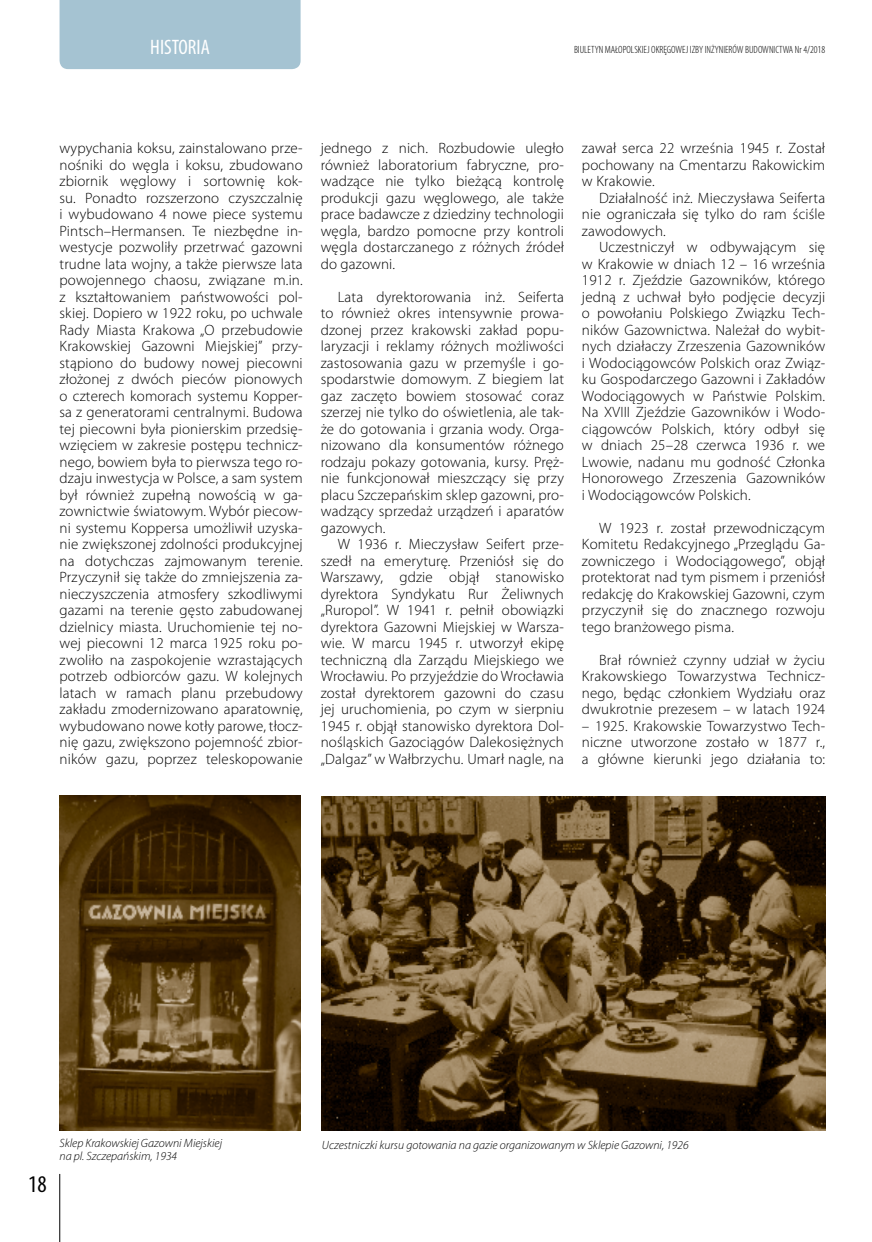
<style>
.page{position:relative;width:872px;height:1242px;background:#fff}
.page>*{position:absolute;margin:0;border:0;box-sizing:border-box;transform-origin:0 0}
.t1{font:condensed 24px "Myriad Pro";color:#000}
.t2{font:condensed 21px "Myriad Pro";color:#fff}
.t3{font:300 15px/16.5px "Myriad Pro";letter-spacing:.01em;color:#000;text-align:justify}
.t4{font:italic 300 12px/13.5px "Myriad Pro";color:#000}
.t5{font:300 condensed 10.5px "Myriad Pro";color:#000}
</style>
<div class="page">
<hr style="left:59px;top:1174px;width:1px;height:68px;background:#000">
<div style="left:60px;top:0;width:240px;height:69px;background:#a5c3d2"></div>
<img style="left:60px;top:795px;width:240px;height:335px">
<img style="left:322px;top:796px;width:503px;height:334px">
<h2 class="t2" style="left:150px;top:35px;width:61px">HISTORIA</h2>
<p class="t5" style="left:574px;top:43px;width:253px">BIULETYN MAŁOPOLSKIEJ OKRĘGOWEJ IZBY INŻYNIERÓW BUDOWNICTWA Nr 4/2018</p>
<p class="t3" style="left:60px;top:140px;width:245px">wypychania koksu, zainstalowano prze&shy;nośniki do węgla i koksu, zbudowano zbiornik węglowy i sortownię kok&shy;su. Ponadto rozszerzono czyszczalnię i wybudowano 4 nowe piece systemu Pintsch–Hermansen. Te niezbędne in&shy;westycje pozwoliły przetrwać gazowni trudne lata wojny, a także pierwsze lata powojennego chaosu, związane m.in. z kształtowaniem państwowości pol&shy;skiej. Dopiero w 1922 roku, po uchwale Rady Miasta Krakowa „O przebudowie Krakowskiej Gazowni Miejskiej” przy&shy;stąpiono do budowy nowej piecowni złożonej z dwóch pieców pionowych o czterech komorach systemu Kopper&shy;sa z generatorami centralnymi. Budowa tej piecowni była pionierskim przedsię&shy;wzięciem w zakresie postępu technicz&shy;nego, bowiem była to pierwsza tego ro&shy;dzaju inwestycja w Polsce, a sam system był również zupełną nowością w ga&shy;zownictwie światowym. Wybór piecow&shy;ni systemu Koppersa umożliwił uzyska&shy;nie zwiększonej zdolności produkcyjnej na dotychczas zajmowanym terenie.<br>Przyczynił się także do zmniejszenia za&shy;nieczyszczenia atmosfery szkodliwymi gazami na terenie gęsto zabudowanej dzielnicy miasta. Uruchomienie tej no&shy;wej piecowni 12 marca 1925 roku po&shy;zwoliło na zaspokojenie wzrastających potrzeb odbiorców gazu. W kolejnych latach w ramach planu przebudowy zakładu zmodernizowano aparatownię, wybudowano nowe kotły parowe, tłocz&shy;nię gazu, zwiększono pojemność zbior&shy;ników gazu, poprzez teleskopowanie</p>
<p class="t3" style="left:321px;top:140px;width:245px">jednego z nich. Rozbudowie uległo również laboratorium fabryczne, pro&shy;wadzące nie tylko bieżącą kontrolę produkcji gazu węglowego, ale także prace badawcze z dziedziny technologii węgla, bardzo pomocne przy kontroli węgla dostarczanego z różnych źródeł do gazowni.</p>
<p class="t3" style="left:321px;top:288px;width:245px;text-indent:17px">Lata dyrektorowania inż. Seiferta to również okres intensywnie prowa&shy;dzonej przez krakowski zakład popu&shy;laryzacji i reklamy różnych możliwości zastosowania gazu w przemyśle i go&shy;spodarstwie domowym. Z biegiem lat gaz zaczęto bowiem stosować coraz szerzej nie tylko do oświetlenia, ale tak&shy;że do gotowania i grzania wody. Orga&shy;nizowano dla konsumentów różnego rodzaju pokazy gotowania, kursy. Pręż&shy;nie funkcjonował mieszczący się przy placu Szczepańskim sklep gazowni, pro&shy;wadzący sprzedaż urządzeń i aparatów gazowych.</p>
<p class="t3" style="left:321px;top:536px;width:245px;text-indent:17px">W 1936 r. Mieczysław Seifert prze&shy;szedł na emeryturę. Przeniósł się do Warszawy, gdzie objął stanowisko dyrektora Syndykatu Rur Żeliwnych „Ruropol”. W 1941 r. pełnił obowiązki dyrektora Gazowni Miejskiej w Warsza&shy;wie. W marcu 1945 r. utworzył ekipę techniczną dla Zarządu Miejskiego we Wrocławiu. Po przyjeździe do Wrocławia został dyrektorem gazowni do czasu jej uruchomienia, po czym w sierpniu 1945 r. objął stanowisko dyrektora Dol&shy;nośląskich Gazociągów Dalekosiężnych „Dalgaz” w Wałbrzychu. Umarł nagle, na</p>
<p class="t3" style="left:582px;top:140px;width:245px">zawał serca 22 września 1945 r. Został pochowany na Cmentarzu Rakowickim w Krakowie.</p>
<p class="t3" style="left:582px;top:189px;width:245px;text-indent:17px">Działalność inż. Mieczysława Seiferta nie ograniczała się tylko do ram ściśle zawodowych.</p>
<p class="t3" style="left:582px;top:239px;width:245px;text-indent:17px">Uczestniczył w odbywającym się w Krakowie w dniach 12 – 16 września 1912 r. Zjeździe Gazowników, którego jedną z uchwał było podjęcie decyzji o powołaniu Polskiego Związku Tech&shy;ników Gazownictwa. Należał do wybit&shy;nych działaczy Zrzeszenia Gazowników i Wodociągowców Polskich oraz Związ&shy;ku Gospodarczego Gazowni i Zakładów Wodociągowych w Państwie Polskim.<br>Na XVIII Zjeździe Gazowników i Wodo&shy;ciągowców Polskich, który odbył się w dniach 25–28 czerwca 1936 r. we Lwowie, nadanu mu godność Członka H onorowego Zrzeszenia Gazowników i Wodociągowców Polskich.</p>
<p class="t3" style="left:582px;top:519px;width:245px;text-indent:17px">W 1923 r. został przewodniczącym Komitetu Redakcyjnego „Przeglądu Ga&shy;zowniczego i Wodociągowego”, objął protektorat nad tym pismem i przeniósł redakcję do Krakowskiej Gazowni, czym przyczynił się do znacznego rozwoju tego branżowego pisma.</p>
<p class="t3" style="left:582px;top:651px;width:245px;text-indent:17px">Brał również czynny udział w życiu Krakowskiego Towarzystwa Technicz&shy;nego, będąc członkiem Wydziału oraz dwukrotnie prezesem – w latach 1924</p>
<p class="t3" style="left:582px;top:717px;width:245px">– 1925. Krakowskie Towarzystwo Tech&shy;niczne utworzone zostało w 1877 r., a główne kierunki jego działania to:</p>
<h1 class="t1" style="left:28px;top:1169px;width:20px">18</h1>
<p class="t4" style="left:60px;top:1136px;width:164px">Sklep Krakowskiej Gazowni Miejskiej na pl. Szczepańskim, 1934</p>
<p class="t4" style="left:322px;top:1138px;width:368px">Uczestniczki kursu gotowania na gazie organizowanym w Sklepie Gazowni, 1926</p>
</div>
